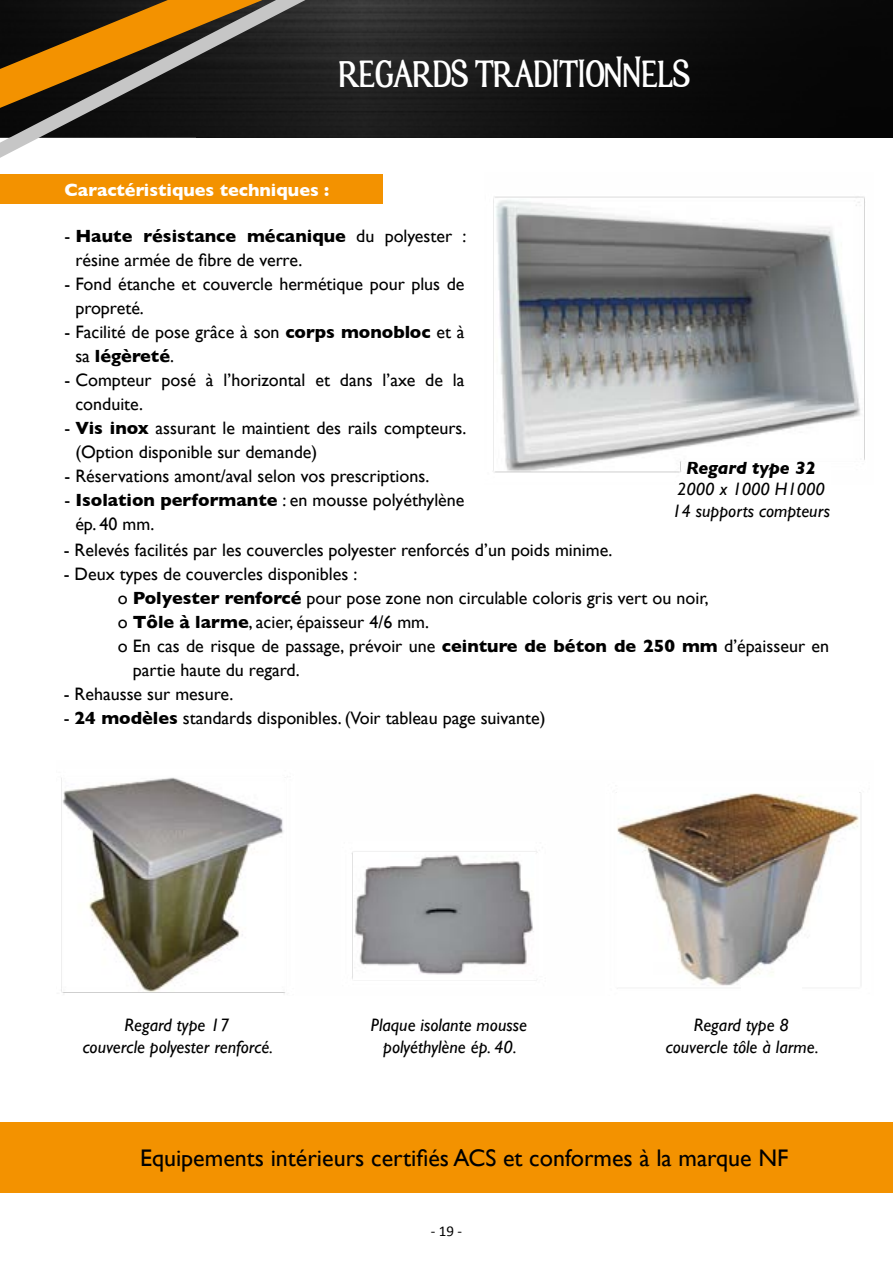
<style>
.page{position:relative;width:893px;height:1263px;background:#fff}
.page>*{position:absolute;margin:0;border:0;box-sizing:border-box;transform-origin:0 0}
.t1{font:36px "Bromato";color:#fff}
.t2{font:24px "Gill Sans";color:#000}
.t3{font:18px/24px "Gill Sans";color:#000}
.t4{font:italic 18px/21.6px "Gill Sans";color:#000;text-align:center}
.t5{font:700 18px "Gill Sans";color:#fff}
.t6{font:italic 700 18px "Gill Sans";color:#000}
.t7{font:15px "Calibri";color:#000}
.s1{font-weight:700}
</style>
<div class="page">
<img style="left:486px;top:0;width:407px;height:138px">
<svg style="left:0;top:0;width:486px;height:158px;background:#584e3e"></svg>
<div style="left:0;top:1123px;width:893px;height:70px;background:#f39200"></div>
<img style="left:493px;top:196px;width:372px;height:277px">
<div style="left:723px;top:462px;width:107px;height:48px;background:#fff"></div>
<img style="left:61px;top:777px;width:800px;height:217px">
<div style="left:741px;top:978px;width:60px;height:22px;background:#fff"></div>
<div style="left:0;top:174px;width:383px;height:30px;background:#f39200"></div>
<h1 class="t1" style="left:339px;top:50px;width:353px">REGARDS TRADITIONNELS</h1>
<p class="t5" style="left:65px;top:176px;width:266px">Caractéristiques techniques :</p>
<p class="t3" style="left:75px;top:223px;width:392px;text-indent:-11px">- <span class="s1">Haute résistance mécanique</span> du polyester : résine armée de fibre de verre.</p>
<p class="t3" style="left:75px;top:271px;width:391px;text-indent:-11px">- Fond étanche et couvercle hermétique pour plus de propreté.</p>
<p class="t3" style="left:75px;top:319px;width:391px;text-indent:-11px">- Facilité de pose grâce à son <span class="s1">corps monobloc</span> et à sa <span class="s1">légèreté</span>.</p>
<p class="t3" style="left:75px;top:367px;width:391px;text-indent:-11px">- Compteur posé à l’horizontal et dans l’axe de la conduite.</p>
<p class="t3" style="left:75px;top:415px;width:392px;text-indent:-11px">- <span class="s1">Vis inox</span> assurant le maintient des rails compteurs. (Option disponible sur demande)</p>
<p class="t3" style="left:65px;top:463px;width:366px">- Réservations amont/aval selon vos prescriptions.</p>
<p class="t3" style="left:75px;top:487px;width:391px;text-indent:-11px">- <span class="s1">Isolation performante</span> : en mousse polyéthylène ép. 40 mm.</p>
<p class="t6" style="left:686px;top:457px;width:132px">Regard type 32</p>
<p class="t4" style="left:672px;top:478px;width:159px;text-align:left">2000 x 1000 H1000<br>14 supports compteurs</p>
<p class="t3" style="left:64px;top:537px;width:550px">- Relevés facilités par les couvercles polyester renforcés d’un poids minime.</p>
<p class="t3" style="left:64px;top:561px;width:295px">- Deux types de couvercles disponibles :</p>
<p class="t3" style="left:118px;top:585px;width:592px">o <span class="s1">Polyester renforcé</span> pour pose zone non circulable coloris gris vert ou noir,</p>
<p class="t3" style="left:118px;top:609px;width:313px">o <span class="s1">Tôle à larme</span>, acier, épaisseur 4/6 mm.</p>
<p class="t3" style="left:118px;top:633px;width:713px">o En cas de risque de passage, prévoir une <span class="s1">ceinture de béton de 250 mm</span> d’épaisseur en</p>
<p class="t3" style="left:133px;top:657px;width:168px">partie haute du regard.</p>
<p class="t3" style="left:64px;top:681px;width:171px">- Rehausse sur mesure.</p>
<p class="t3" style="left:64px;top:705px;width:483px">- <span class="s1">24 modèles</span> standards disponibles. (Voir tableau page suivante)</p>
<p class="t4" style="left:83px;top:1014px;width:192px">Regard type 17<br>couvercle polyester renforcé.</p>
<p class="t4" style="left:371px;top:1014px;width:158px">Plaque isolante mousse polyéthylène ép. 40.</p>
<p class="t4" style="left:666px;top:1014px;width:154px">Regard type 8 couvercle tôle à larme.</p>
<h2 class="t2" style="left:140px;top:1143px;width:650px">Equipements intérieurs certifiés ACS et conformes à la marque NF</h2>
<p class="t7" style="left:431px;top:1222px;width:33px">- 19 -</p>
</div>
